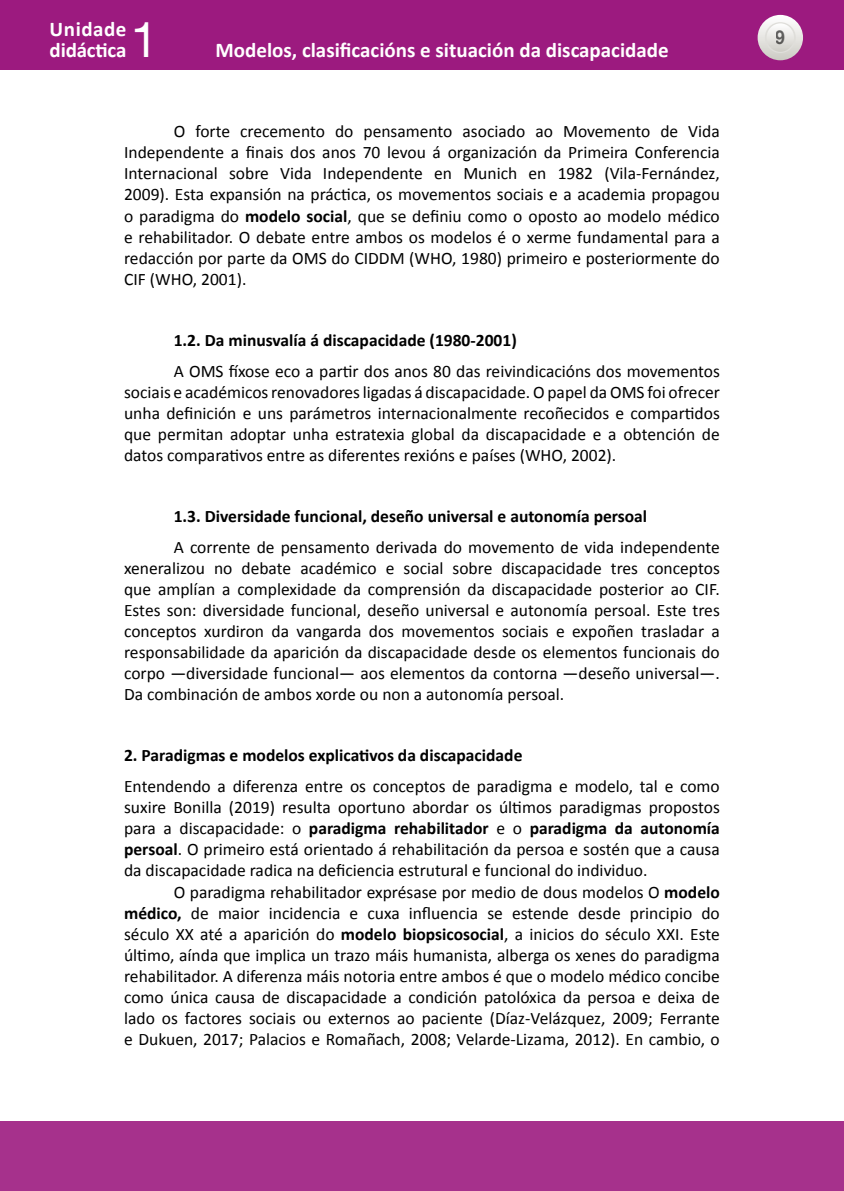
<style>
.page{position:relative;width:844px;height:1191px;background:#fff}
.page>*{position:absolute;margin:0;border:0;box-sizing:border-box;transform-origin:0 0}
.t1{font:49px "Helvetica Neue LT Std";color:#fff}
.t2{font:700 21px/21px "Calibri";color:#fff}
.t3{font:700 19.25px "Helvetica Neue LT Std";color:#000;scale:.9 1}
.TXTO{font:17.5px/21px "Calibri";color:#000;text-align:justify}
.TXTO_sin_SANGRE{font:17.5px/21px "Calibri";color:#000;text-align:justify}
._2º_Epigrafe{font:700 17.5px "Calibri";color:#000}
._1º_Epigrafe{font:700 17.5px "Calibri";color:#000}
.s1{font-weight:700}
</style>
<div class="page">
<div style="left:0;top:0;width:843px;height:69px;background:#9c1a7f"></div>
<svg style="left:757px;top:15px;width:45px;height:45px"></svg>
<svg style="left:765px;top:23px;width:29px;height:29px"></svg>
<div style="left:764px;top:22px;width:31px;height:31px;border:1px solid #dfdeda;border-radius:50%"></div>
<div style="left:0;top:1121px;width:843px;height:70px;background:#a6318c"></div>
<p class="t2" style="left:50px;top:19px;width:78px">Unidade didáctica</p>
<h1 class="t1" style="left:131px;top:11px;width:29px">1</h1>
<p class="t2" style="left:215px;top:40px;width:454px">Modelos, clasificacións e situación da discapacidade</p>
<p class="TXTO" style="left:124px;top:121px;width:597px;text-indent:50px">O forte crecemento do pensamento asociado ao Movemento de Vida Independente a finais dos anos 70 levou á organización da Primeira Conferencia Internacional sobre Vida Independente en Munich en 1982 (Vila-Fernández, 2009). Esta expansión na práctica, os movementos sociais e a academia propagou o paradigma do <span class="s1">modelo social</span>, que se definiu como o oposto ao modelo médico e rehabilitador. O debate entre ambos os modelos é o xerme fundamental para a redacción por parte da OMS do CIDDM (WHO, 1980) primeiro e posteriormente do CIF (WHO, 2001).</p>
<p class="_2º_Epigrafe" style="left:174px;top:328px;width:344px">1.2. Da minusvalía á discapacidade (1980-2001)</p>
<p class="TXTO" style="left:124px;top:360px;width:597px;text-indent:50px">A OMS fíxose eco a partir dos anos 80 das reivindicacións dos movementos sociais e académicos renovadores ligadas á discapacidade. O papel da OMS foi ofrecer unha definición e uns parámetros internacionalmente recoñecidos e compartidos que permitan adoptar unha estratexia global da discapacidade e a obtención de datos comparativos entre as diferentes rexións e países (WHO, 2002).</p>
<p class="_2º_Epigrafe" style="left:174px;top:504px;width:475px">1.3. Diversidade funcional, deseño universal e autonomía persoal</p>
<p class="TXTO" style="left:124px;top:536px;width:597px;text-indent:50px">A corrente de pensamento derivada do movemento de vida independente xeneralizou no debate académico e social sobre discapacidade tres conceptos que amplían a complexidade da comprensión da discapacidade posterior ao CIF.<br>Estes son: diversidade funcional, deseño universal e autonomía persoal. Este tres conceptos xurdiron da vangarda dos movementos sociais e expoñen trasladar a responsabilidade da aparición da discapacidade desde os elementos funcionais do corpo —diversidade funcional— aos elementos da contorna —deseño universal—.<br>Da combinación de ambos xorde ou non a autonomía persoal.</p>
<p class="_1º_Epigrafe" style="left:124px;top:744px;width:400px">2. Paradigmas e modelos explicativos da discapacidade</p>
<p class="TXTO_sin_SANGRE" style="left:124px;top:776px;width:597px">Entendendo a diferenza entre os conceptos de paradigma e modelo, tal e como suxire Bonilla (2019) resulta oportuno abordar os últimos paradigmas propostos para a discapacidade: o <span class="s1">paradigma rehabilitador</span> e o <span class="s1">paradigma da autonomía persoal</span>. O primeiro está orientado á rehabilitación da persoa e sostén que a causa da discapacidade radica na deficiencia estrutural e funcional do individuo.</p>
<p class="TXTO" style="left:124px;top:881px;width:597px;text-indent:50px">O paradigma rehabilitador exprésase por medio de dous modelos O <span class="s1">modelo médico,</span> de maior incidencia e cuxa influencia se estende desde principio do século XX até a aparición do <span class="s1">modelo biopsicosocial</span>, a inicios do século XXI. Este último, aínda que implica un trazo máis humanista, alberga os xenes do paradigma rehabilitador. A diferenza máis notoria entre ambos é que o modelo médico concibe como única causa de discapacidade a condición patolóxica da persoa e deixa de lado os factores sociais ou externos ao paciente (Díaz-Velázquez, 2009; Ferrante e Dukuen, 2017; Palacios e Romañach, 2008; Velarde-Lizama, 2012). En cambio, o</p>
<p class="t3" style="left:775px;top:26px;width:12px">9</p>
</div>
